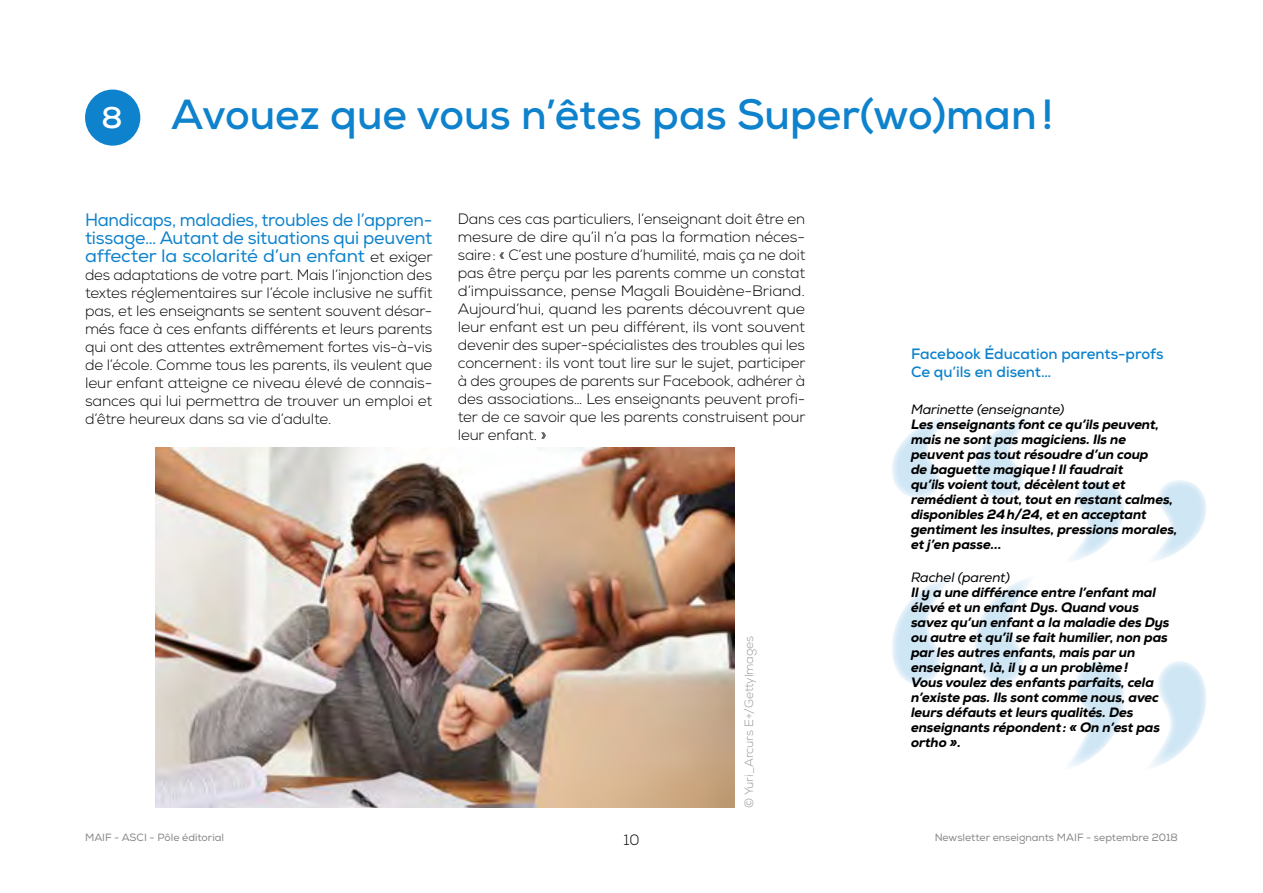
<style>
.page{position:relative;width:1263px;height:893px;background:#fff}
.page>*{position:absolute;margin:0;border:0;box-sizing:border-box;transform-origin:0 0}
.t1{font:700 42px "Nexa";color:#0e82cc}
.t2{font:18px/18px "Nexa";letter-spacing:-.01em;color:#0e82cc;text-align:justify;scale:.96 1}
.t3{font:300 15px/18px "Nexa";letter-spacing:-.01em;color:#000;text-align:justify}
.t4{font:700 15px/18px "Nexa";color:#0e82cc}
.t5{font:italic 800 13.5px/15px "Nexa";letter-spacing:-.01em;color:#000}
.t6{font:italic 13.5px "Nexa";letter-spacing:-.01em;color:#000}
.t7{font:300 12px "Nexa";letter-spacing:-.01em;color:#999898}
.t8{font:10.5px "Nexa";color:#878787}
.s1{font-size:30px;color:#fff}
.s2{font-weight:300;font-size:15px;color:#000}
</style>
<div class="page">
<img style="left:155px;top:447px;width:580px;height:361px">
<svg style="left:892px;top:578px;width:314px;height:190px"></svg>
<svg style="left:892px;top:418px;width:314px;height:143px"></svg>
<div style="left:85px;top:90px;width:55px;height:56px;background:#0e82cc;border-radius:50%"></div>
<h1 class="t1" style="left:101px;top:88px;width:953px"><span class="s1">8</span> Avouez que vous n’êtes pas Super(wo)man!</h1>
<p class="t2" style="left:85px;top:211px;width:364px">Handicaps, maladies, troubles de l’appren&shy;tissage… Autant de situations qui peuvent affecter la scolarité d’un enfant <span class="s2">et exiger</span></p>
<p class="t3" style="left:85px;top:266px;width:349px">des adaptations de votre part. Mais l’injonction des textes réglementaires sur l’école inclusive ne suffit pas, et les enseignants se sentent souvent désar&shy;més face à ces enfants différents et leurs parents qui ont des attentes extrêmement fortes vis-à-vis de l’école. Comme tous les parents, ils veulent que leur enfant atteigne ce niveau élevé de connais&shy;sances qui lui permettra de trouver un emploi et d’être heureux dans sa vie d’adulte.</p>
<p class="t3" style="left:458px;top:210px;width:349px">Dans ces cas particuliers, l’enseignant doit être en mesure de dire qu’il n’a pas la formation néces&shy;saire: « C’est une posture d’humilité, mais ça ne doit pas être perçu par les parents comme un constat d’impuissance, pense Magali Bouidène-Briand.<br>Aujourd’hui, quand les parents découvrent que leur enfant est un peu différent, ils vont souvent devenir des super-spécialistes des troubles qui les concernent: ils vont tout lire sur le sujet, participer à des groupes de parents sur Facebook, adhérer à des associations… Les enseignants peuvent profi&shy;ter de ce savoir que les parents construisent pour leur enfant. »</p>
<p class="t7" style="left:742px;top:808px;width:173px;rotate:-90deg">© Yuri_Arcurs E+/GettyImages</p>
<p class="t4" style="left:911px;top:345px;width:254px">Facebook Éducation parents-profs<br>Ce qu’ils en disent…</p>
<p class="t6" style="left:911px;top:401px;width:155px">Marinette (enseignante)</p>
<p class="t5" style="left:911px;top:417px;width:268px">Les enseignants font ce qu’ils peuvent, mais ne sont pas magiciens. Ils ne peuvent pas tout résoudre d’un coup<br>de baguette magique! Il faudrait<br>qu’ils voient tout, décèlent tout et remédient à tout, tout en restant calmes, disponibles 24h/24, et en acceptant gentiment les insultes, pressions morales, et j’en passe…</p>
<p class="t6" style="left:911px;top:569px;width:100px">Rachel (parent)</p>
<p class="t5" style="left:911px;top:585px;width:260px">Il y a une différence entre l’enfant mal élevé et un enfant Dys. Quand vous savez qu’un enfant a la maladie des Dys ou autre et qu’il se fait humilier, non pas par les autres enfants, mais par un enseignant, là, il y a un problème!<br>Vous voulez des enfants parfaits, cela n’existe pas. Ils sont comme nous, avec leurs défauts et leurs qualités. Des enseignants répondent : « On n’est pas ortho ».</p>
<p class="t8" style="left:85px;top:831px;width:141px">MAIF - ASCI - Pôle éditorial</p>
<p class="t8" style="left:935px;top:831px;width:245px">Newsletter enseignants MAIF - septembre 2018</p>
<p class="t3" style="left:623px;top:831px;width:17px">10</p>
</div>
